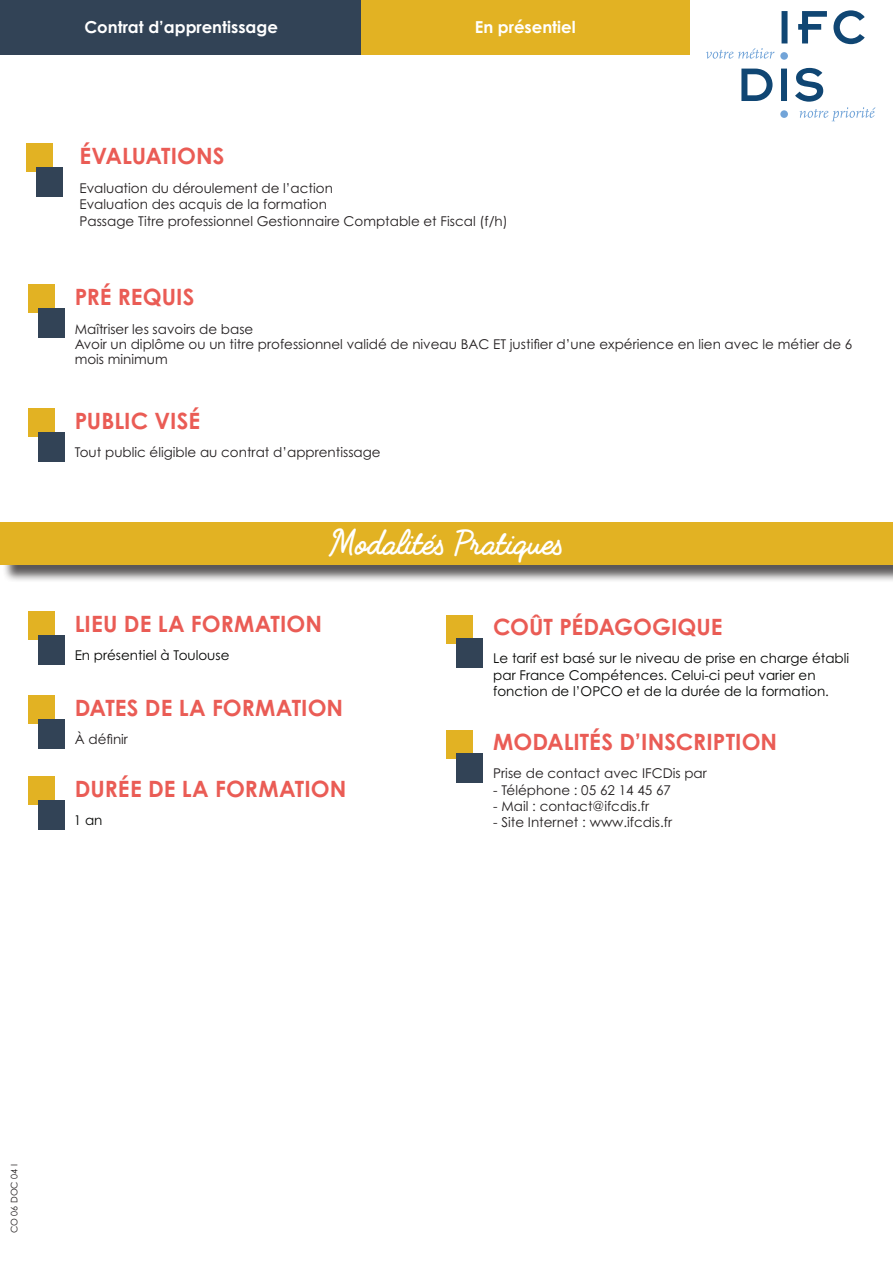
<style>
.page{position:relative;width:893px;height:1263px;background:#fff}
.page>*{position:absolute;margin:0;border:0;box-sizing:border-box;transform-origin:0 0}
.t1{font:700 33px "Fabfelt Script";color:#fff}
.t2{font:700 22.5px "Century Gothic Pro";color:#ea5c55}
.t3{font:700 16.5px "Century Gothic Pro";color:#fff}
.t4{font:13.5px/15px "Century Gothic Pro";color:#231f20}
.t5{font:13.5px/16.2px "Century Gothic Pro";color:#040503}
.t6{font:9px "Century Gothic Pro";color:#231f20}
</style>
<div class="page">
<div style="left:0;top:0;width:361px;height:54px;background:#324356"></div>
<div style="left:361px;top:0;width:328px;height:54px;background:#e2b223"></div>
<div style="left:2px;top:525px;width:891px;height:58px;background:#231f20;opacity:.75"></div>
<div style="left:0;top:522px;width:893px;height:43px;background:#e2b223"></div>
<div style="left:28px;top:777px;width:27px;height:28px;background:#e2b223"></div>
<div style="left:38px;top:800px;width:27px;height:30px;background:#324356"></div>
<div style="left:28px;top:611px;width:27px;height:29px;background:#e2b223"></div>
<div style="left:38px;top:635px;width:27px;height:30px;background:#324356"></div>
<div style="left:28px;top:696px;width:27px;height:28px;background:#e2b223"></div>
<div style="left:38px;top:719px;width:27px;height:30px;background:#324356"></div>
<div style="left:446px;top:615px;width:27px;height:28px;background:#e2b223"></div>
<div style="left:456px;top:638px;width:27px;height:30px;background:#324356"></div>
<div style="left:446px;top:730px;width:27px;height:28px;background:#e2b223"></div>
<div style="left:456px;top:753px;width:27px;height:30px;background:#324356"></div>
<div style="left:28px;top:284px;width:27px;height:28px;background:#e2b223"></div>
<div style="left:38px;top:308px;width:27px;height:30px;background:#324356"></div>
<div style="left:28px;top:409px;width:27px;height:28px;background:#e2b223"></div>
<div style="left:38px;top:432px;width:27px;height:30px;background:#324356"></div>
<svg style="left:781px;top:10px;width:84px;height:34px"></svg>
<svg style="left:741px;top:68px;width:135px;height:53px"></svg>
<svg style="left:706px;top:48px;width:69px;height:11px"></svg>
<div style="left:780px;top:52px;width:8px;height:8px;background:#72a4d8;border-radius:50%"></div>
<div style="left:780px;top:110px;width:8px;height:8px;background:#72a4d8;border-radius:50%"></div>
<div style="left:26px;top:143px;width:27px;height:29px;background:#e2b223"></div>
<div style="left:36px;top:167px;width:27px;height:30px;background:#324356"></div>
<p class="t3" style="left:84px;top:17px;width:195px">Contrat d’apprentissage</p>
<p class="t3" style="left:475px;top:17px;width:102px">En présentiel</p>
<p class="t2" style="left:80px;top:142px;width:147px">ÉVALUATIONS</p>
<p class="t4" style="left:80px;top:181px;width:255px">Evaluation du déroulement de l’action</p>
<p class="t4" style="left:80px;top:197px;width:249px">Evaluation des acquis de la formation</p>
<p class="t4" style="left:80px;top:213px;width:430px">Passage Titre professionnel Gestionnaire Comptable et Fiscal (f/h)</p>
<p class="t2" style="left:75px;top:282px;width:121px">PRÉ REQUIS</p>
<p class="t4" style="left:75px;top:322px;width:180px">Maîtriser les savoirs de base</p>
<p class="t4" style="left:75px;top:337px;width:779px">Avoir un diplôme ou un titre professionnel validé de niveau BAC ET justifier d’une expérience en lien avec le métier de 6 mois minimum</p>
<p class="t2" style="left:75px;top:407px;width:127px">PUBLIC VISÉ</p>
<p class="t4" style="left:75px;top:444px;width:307px">Tout public éligible au contrat d’apprentissage</p>
<p class="t1" style="left:330px;top:520px;width:235px">Modalités Pratiques</p>
<p class="t2" style="left:75px;top:609px;width:249px">LIEU DE LA FORMATION</p>
<p class="t5" style="left:75px;top:646px;width:156px">En présentiel à Toulouse</p>
<p class="t2" style="left:75px;top:694px;width:270px">DATES DE LA FORMATION</p>
<p class="t4" style="left:75px;top:731px;width:55px">À définir</p>
<p class="t2" style="left:75px;top:775px;width:273px">DURÉE DE LA FORMATION</p>
<p class="t5" style="left:74px;top:812px;width:30px">1 an</p>
<p class="t2" style="left:493px;top:613px;width:231px">COÛT PÉDAGOGIQUE</p>
<p class="t5" style="left:493px;top:650px;width:357px">Le tarif est basé sur le niveau de prise en charge établi par France Compétences. Celui-ci peut varier en fonction de l’OPCO et de la durée de la formation.</p>
<p class="t2" style="left:493px;top:728px;width:286px">MODALITÉS D’INSCRIPTION</p>
<p class="t4" style="left:493px;top:766px;width:215px">Prise de contact avec IFCDis par</p>
<p class="t4" style="left:493px;top:782px;width:179px">- Téléphone : 05 62 14 45 67</p>
<p class="t4" style="left:493px;top:798px;width:157px">- Mail : contact@ifcdis.fr</p>
<p class="t4" style="left:493px;top:814px;width:180px">- Site Internet : www.ifcdis.fr</p>
<p class="t6" style="left:9px;top:1233px;width:70px;rotate:-90deg">CO 06 DOC 04 I</p>
</div>
